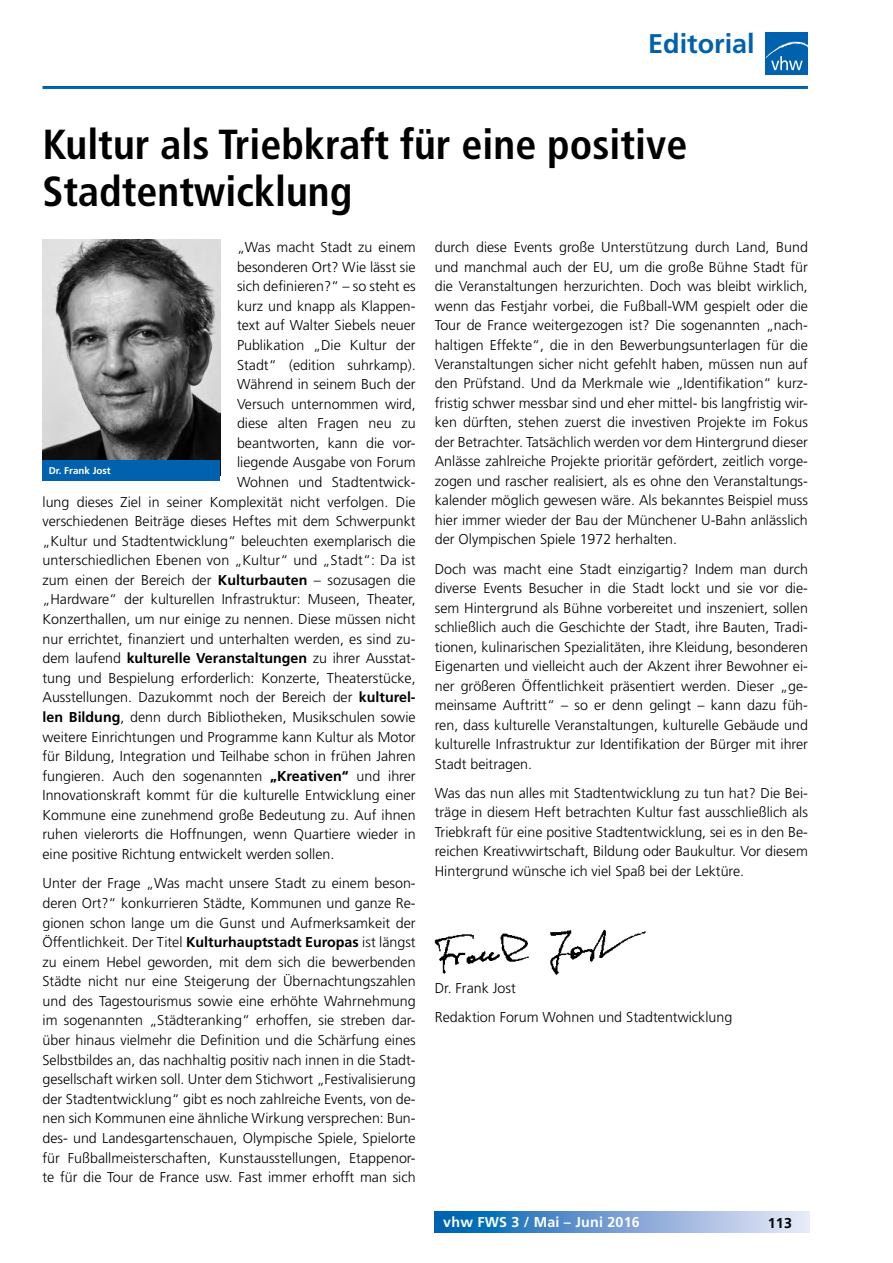
<style>
.page{position:relative;width:893px;height:1263px;background:#fff}
.page>*{position:absolute;margin:0;border:0;box-sizing:border-box;transform-origin:0 0}
.t1{font:700 condensed 42px/46.5px "Frutiger LT";color:#000}
.t2{font:700 27px "Frutiger LT";color:#0062ae}
.t3{font:300 14.25px/19.5px "Frutiger LT";color:#000;text-align:justify}
.t4{font:700 14.25px "Frutiger LT";letter-spacing:.015em;color:#fff}
.t5{font:700 14.25px "Frutiger LT";color:#000}
.t6{font:700 9.9px "Frutiger LT";color:#fff}
.s1{font-weight:700}
</style>
<div class="page">
<svg style="left:435px;top:1212px;width:374px;height:21px;background:#73a2d3"></svg>
<hr style="left:43px;top:86px;width:765px;height:3px;background:#0062ae">
<div style="left:766px;top:32px;width:42px;height:43px;background:#0062ae"></div>
<svg style="left:766px;top:42px;width:42px;height:28px"></svg>
<img style="left:43px;top:239px;width:177px;height:221px">
<div style="left:43px;top:460px;width:177px;height:21px;background:#0062ae"></div>
<img style="left:434px;top:929px;width:212px;height:46px">
<h2 class="t2" style="left:648px;top:27px;width:108px">Editorial</h2>
<h1 class="t1" style="left:43px;top:121px;width:646px">Kultur als Triebkraft für eine positive<br>Stadtentwicklung</h1>
<p class="t3" style="left:237px;top:238px;width:180px">„Was macht Stadt zu einem</p>
<p class="t3" style="left:237px;top:257px;width:180px">besonderen Ort? Wie lässt sie</p>
<p class="t3" style="left:237px;top:277px;width:180px">sich definieren?“ – so steht es</p>
<p class="t3" style="left:237px;top:296px;width:180px">kurz und knapp als Klappen-</p>
<p class="t3" style="left:237px;top:316px;width:180px">text auf Walter Siebels neuer</p>
<p class="t3" style="left:237px;top:335px;width:180px">Publikation „Die Kultur der</p>
<p class="t3" style="left:237px;top:355px;width:180px">Stadt“ (edition suhrkamp).</p>
<p class="t3" style="left:237px;top:375px;width:180px">Während in seinem Buch der</p>
<p class="t3" style="left:237px;top:394px;width:180px">Versuch unternommen wird,</p>
<p class="t3" style="left:237px;top:414px;width:180px">diese alten Fragen neu zu</p>
<p class="t3" style="left:237px;top:433px;width:180px">beantworten, kann die vor-</p>
<p class="t3" style="left:237px;top:453px;width:180px">liegende Ausgabe von Forum</p>
<p class="t3" style="left:237px;top:472px;width:180px">Wohnen und Stadtentwick-</p>
<p class="t3" style="left:43px;top:492px;width:375px">lung dieses Ziel in seiner Komplexität nicht verfolgen. Die</p>
<p class="t3" style="left:43px;top:512px;width:375px">verschiedenen Beiträge dieses Heftes mit dem Schwerpunkt</p>
<p class="t3" style="left:43px;top:531px;width:375px">„Kultur und Stadtentwicklung“ beleuchten exemplarisch die</p>
<p class="t3" style="left:43px;top:551px;width:375px">unterschiedlichen Ebenen von „Kultur“ und „Stadt“: Da ist</p>
<p class="t3" style="left:43px;top:570px;width:375px">zum einen der Bereich der <span class="s1">Kulturbauten</span> – sozusagen die</p>
<p class="t3" style="left:43px;top:590px;width:375px">„Hardware“ der kulturellen Infrastruktur: Museen, Theater,</p>
<p class="t3" style="left:43px;top:610px;width:375px">Konzerthallen, um nur einige zu nennen. Diese müssen nicht</p>
<p class="t3" style="left:43px;top:629px;width:375px">nur errichtet, finanziert und unterhalten werden, es sind zu-</p>
<p class="t3" style="left:43px;top:649px;width:375px">dem laufend <span class="s1">kulturelle Veranstaltungen</span> zu ihrer Ausstat-</p>
<p class="t3" style="left:43px;top:668px;width:375px">tung und Bespielung erforderlich: Konzerte, Theaterstücke,</p>
<p class="t3" style="left:43px;top:688px;width:375px">Ausstellungen. Dazukommt noch der Bereich der <span class="s1">kulturel-</span></p>
<p class="t3" style="left:43px;top:707px;width:375px"><span class="s1">len Bildung</span>, denn durch Bibliotheken, Musikschulen sowie</p>
<p class="t3" style="left:43px;top:727px;width:375px">weitere Einrichtungen und Programme kann Kultur als Motor</p>
<p class="t3" style="left:43px;top:747px;width:375px">für Bildung, Integration und Teilhabe schon in frühen Jahren</p>
<p class="t3" style="left:43px;top:766px;width:375px">fungieren. Auch den sogenannten <span class="s1">„Kreativen“</span> und ihrer</p>
<p class="t3" style="left:43px;top:786px;width:375px">Innovationskraft kommt für die kulturelle Entwicklung einer</p>
<p class="t3" style="left:43px;top:805px;width:375px">Kommune eine zunehmend große Bedeutung zu. Auf ihnen</p>
<p class="t3" style="left:43px;top:825px;width:375px">ruhen vielerorts die Hoffnungen, wenn Quartiere wieder in</p>
<p class="t3" style="left:43px;top:844px;width:293px">eine positive Richtung entwickelt werden sollen.</p>
<p class="t3" style="left:43px;top:874px;width:375px">Unter der Frage „Was macht unsere Stadt zu einem beson&shy;deren Ort?“ konkurrieren Städte, Kommunen und ganze Re&shy;gionen schon lange um die Gunst und Aufmerksamkeit der Öffentlichkeit. Der Titel <span class="s1">Kulturhauptstadt Europas</span> ist längst zu einem Hebel geworden, mit dem sich die bewerbenden Städte nicht nur eine Steigerung der Übernachtungszahlen und des Tagestourismus sowie eine erhöhte Wahrnehmung im sogenannten „Städteranking“ erhoffen, sie streben dar&shy;über hinaus vielmehr die Definition und die Schärfung eines Selbstbildes an, das nachhaltig positiv nach innen in die Stadt&shy;gesellschaft wirken soll. Unter dem Stichwort „Festivalisierung der Stadtentwicklung“ gibt es noch zahlreiche Events, von de&shy;nen sich Kommunen eine ähnliche Wirkung versprechen: Bun&shy;des- und Landesgartenschauen, Olympische Spiele, Spielorte für Fußballmeisterschaften, Kunstausstellungen, Etappenor&shy;te für die Tour de France usw. Fast immer erhofft man sich</p>
<p class="t6" style="left:49px;top:465px;width:64px">Dr. Frank Jost</p>
<p class="t3" style="left:435px;top:238px;width:375px">durch diese Events große Unterstützung durch Land, Bund und manchmal auch der EU, um die große Bühne Stadt für die Veranstaltungen herzurichten. Doch was bleibt wirklich, wenn das Festjahr vorbei, die Fußball-WM gespielt oder die Tour de France weitergezogen ist? Die sogenannten „nach&shy;haltigen Effekte“, die in den Bewerbungsunterlagen für die Veranstaltungen sicher nicht gefehlt haben, müssen nun auf den Prüfstand. Und da Merkmale wie „Identifikation“ kurz&shy;fristig schwer messbar sind und eher mittel- bis langfristig wir&shy;ken dürften, stehen zuerst die investiven Projekte im Fokus der Betrachter. Tatsächlich werden vor dem Hintergrund dieser Anlässe zahlreiche Projekte prioritär gefördert, zeitlich vorge&shy;zogen und rascher realisiert, als es ohne den Veranstaltungs&shy;kalender möglich gewesen wäre. Als bekanntes Beispiel muss hier immer wieder der Bau der Münchener U-Bahn anlässlich der Olympischen Spiele 1972 herhalten.</p>
<p class="t3" style="left:435px;top:559px;width:375px">Doch was macht eine Stadt einzigartig? Indem man durch diverse Events Besucher in die Stadt lockt und sie vor die&shy;sem Hintergrund als Bühne vorbereitet und inszeniert, sollen schließlich auch die Geschichte der Stadt, ihre Bauten, Tradi&shy;tionen, kulinarischen Spezialitäten, ihre Kleidung, besonderen Eigenarten und vielleicht auch der Akzent ihrer Bewohner ei&shy;ner größeren Öffentlichkeit präsentiert werden. Dieser „ge&shy;meinsame Auftritt“ – so er denn gelingt – kann dazu füh&shy;ren, dass kulturelle Veranstaltungen, kulturelle Gebäude und kulturelle Infrastruktur zur Identifikation der Bürger mit ihrer Stadt beitragen.</p>
<p class="t3" style="left:435px;top:783px;width:375px">Was das nun alles mit Stadtentwicklung zu tun hat? Die Bei&shy;träge in diesem Heft betrachten Kultur fast ausschließlich als Triebkraft für eine positive Stadtentwicklung, sei es in den Be&shy;reichen Kreativwirtschaft, Bildung oder Baukultur. Vor diesem Hintergrund wünsche ich viel Spaß bei der Lektüre.</p>
<p class="t3" style="left:435px;top:973px;width:299px;line-height:29.2px">Dr. Frank Jost<br>Redaktion Forum Wohnen und Stadtentwicklung</p>
<p class="t4" style="left:443px;top:1214px;width:198px">vhw FWS 3 / Mai – Juni 2016</p>
<p class="t5" style="left:768px;top:1214px;width:26px">113</p>
</div>
